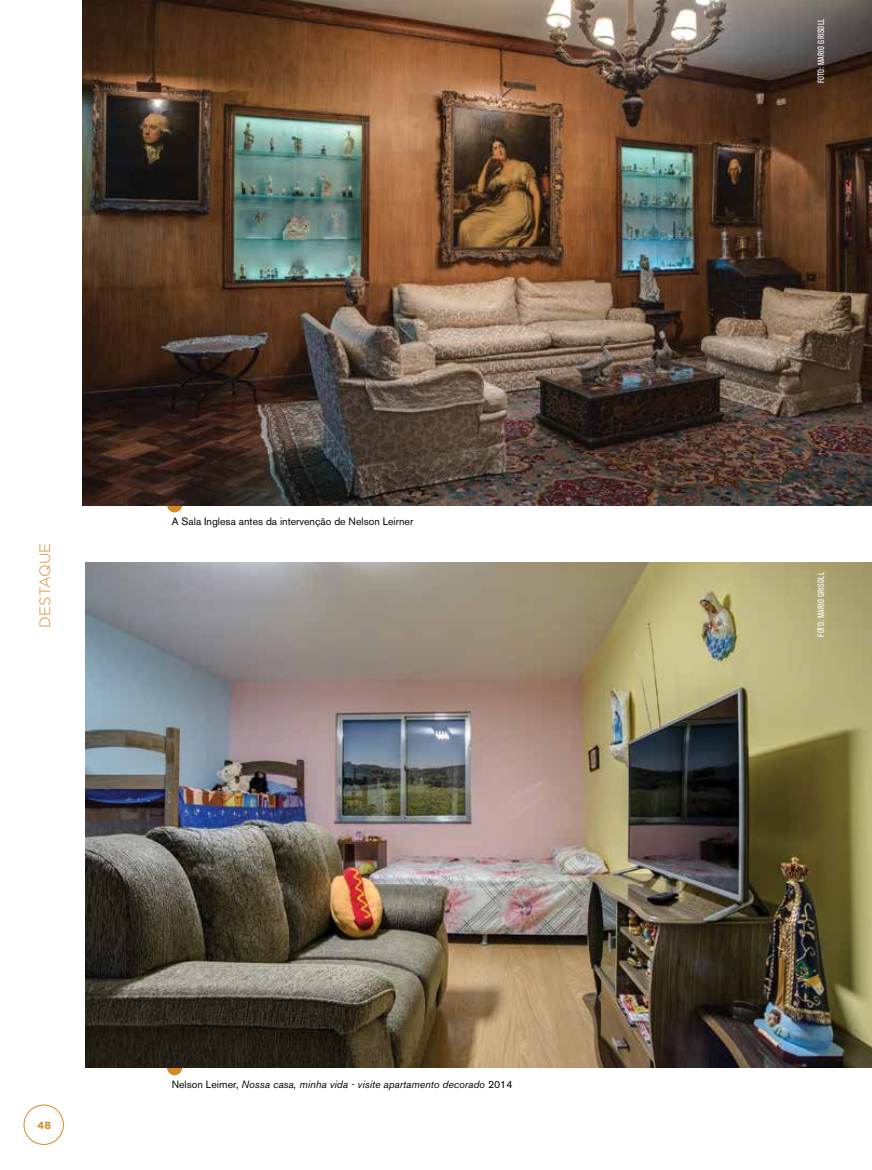
<style>
.page{position:relative;width:872px;height:1170px;background:#fff}
.page>*{position:absolute;margin:0;border:0;box-sizing:border-box;transform-origin:0 0}
.t1{font:300 15px "Gotham Rounded";color:#d58928}
.t2{font:italic 10.5px "Akzidenz Grotesk BE";color:#000}
.t3{font:10.5px "Akzidenz Grotesk BE";color:#000}
.t4{font:700 10.5px "Gotham Rounded";color:#d58928}
.t5{font:condensed 9px "Akzidenz Grotesk BE";letter-spacing:.02em;color:#fff}
.s1{font-style:normal}
</style>
<div class="page">
<svg style="left:167px;top:497px;width:15px;height:15px"></svg>
<img style="left:83px;top:0;width:789px;height:505px">
<svg style="left:167px;top:1059px;width:15px;height:16px"></svg>
<img style="left:85px;top:562px;width:787px;height:505px">
<div style="left:24px;top:1104px;width:40px;height:40px;border:1px solid #d58928;border-radius:50%"></div>
<h1 class="t1" style="left:35px;top:627px;width:86px;rotate:-90deg">destaque</h1>
<p class="t3" style="left:172px;top:515px;width:243px">A Sala Inglesa antes da intervenção de Nelson Leirner</p>
<p class="t4" style="left:37px;top:1117px;width:15px">48</p>
<p class="t2" style="left:172px;top:1078px;width:342px"><span class="s1">Nelson Leirner,</span> Nossa casa, minha vida - visite apartamento decorado <span class="s1">2014</span></p>
<p class="t5" style="left:816px;top:83px;width:66px;rotate:-90deg">FOTO: Mario Grisoll</p>
<p class="t5" style="left:816px;top:637px;width:66px;rotate:-90deg">FOTO: Mario Grisoll</p>
</div>
